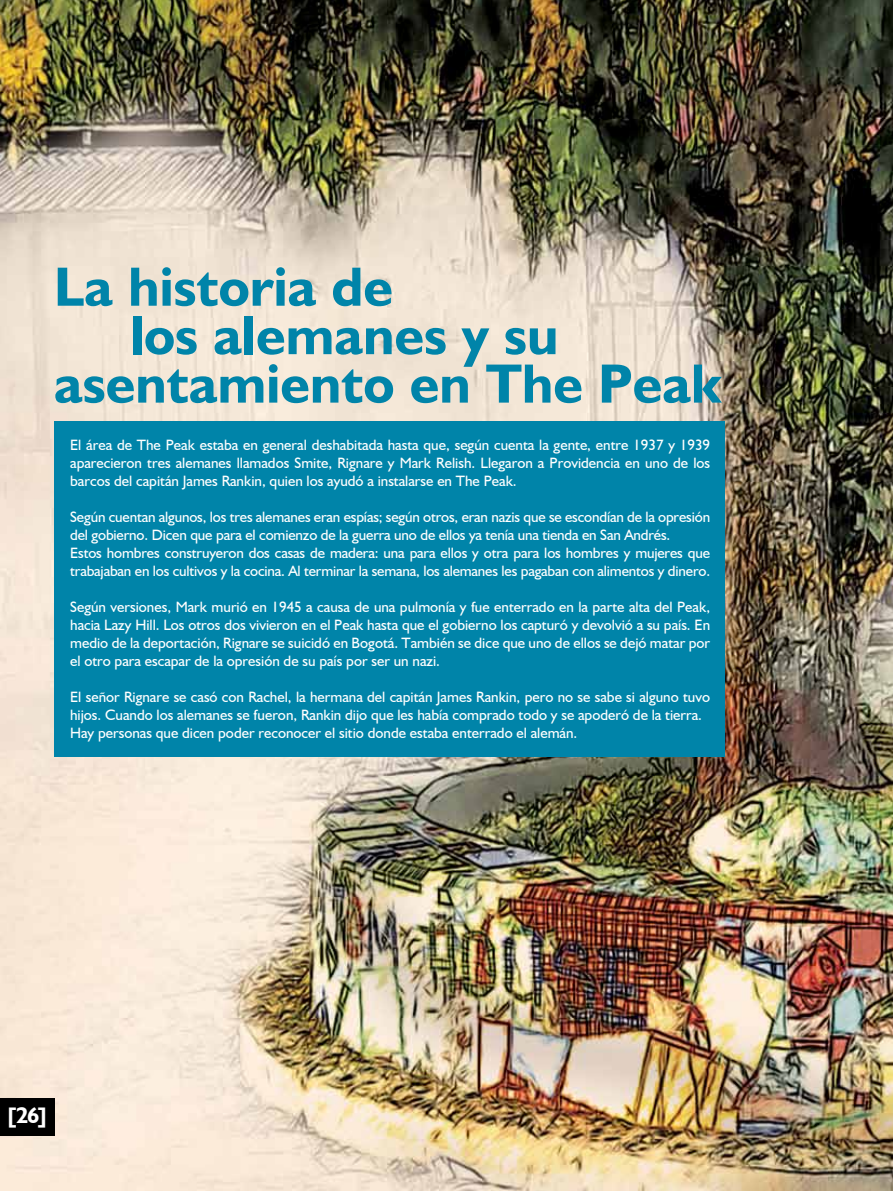
<style>
.page{position:relative;width:893px;height:1191px;background:#fff}
.page>*{position:absolute;margin:0;border:0;box-sizing:border-box;transform-origin:0 0}
.t1{font:700 55.65px "Humanist 521 BT";color:#0084a9}
.t2{font:700 22.5px "Humanist 521 BT";color:#fff}
.t3{font:15px/18px "Humanist 521 BT";letter-spacing:-.01em;color:#fff;text-align:justify}
</style>
<div class="page">
<img style="left:0;top:0;width:893px;height:1191px">
<div style="left:0;top:1098px;width:54px;height:37px;background:#000"></div>
<div style="left:54px;top:421px;width:670px;height:335px;background:#0084a9"></div>
<h1 class="t1" style="left:54px;top:252px;width:340px">La historia de</h1>
<h1 class="t1" style="left:130px;top:300px;width:430px">los alemanes y su</h1>
<h1 class="t1" style="left:54px;top:349px;width:669px">asentamiento en The Peak</h1>
<p class="t3" style="left:70px;top:436px;width:641px">El área de The Peak estaba en general deshabitada hasta que, según cuenta la gente, entre 1937 y 1939 aparecieron tres alemanes llamados Smite, Rignare y Mark Relish. Llegaron a Providencia en uno de los barcos del capitán James Rankin, quien los ayudó a instalarse en The Peak.</p>
<p class="t3" style="left:70px;top:508px;width:641px;text-align:left">Según cuentan algunos, los tres alemanes eran espías; según otros, eran nazis que se escondían de la opresión del gobierno. Dicen que para el comienzo de la guerra uno de ellos ya tenía una tienda en San Andrés.<br>Estos hombres construyeron dos casas de madera: una para ellos y otra para los hombres y mujeres que trabajaban en los cultivos y la cocina. Al terminar la semana, los alemanes les pagaban con alimentos y dinero.</p>
<p class="t3" style="left:70px;top:598px;width:642px">Según versiones, Mark murió en 1945 a causa de una pulmonía y fue enterrado en la parte alta del Peak, hacia Lazy Hill. Los otros dos vivieron en el Peak hasta que el gobierno los capturó y devolvió a su país. En medio de la deportación, Rignare se suicidó en Bogotá. También se dice que uno de ellos se dejó matar por el otro para escapar de la opresión de su país por ser un nazi.</p>
<p class="t3" style="left:70px;top:688px;width:641px;text-align:left">El señor Rignare se casó con Rachel, la hermana del capitán James Rankin, pero no se sabe si alguno tuvo hijos. Cuando los alemanes se fueron, Rankin dijo que les había comprado todo y se apoderó de la tierra.<br>Hay personas que dicen poder reconocer el sitio donde estaba enterrado el alemán.</p>
<h2 class="t2" style="left:8px;top:1101px;width:40px">[26]</h2>
</div>
